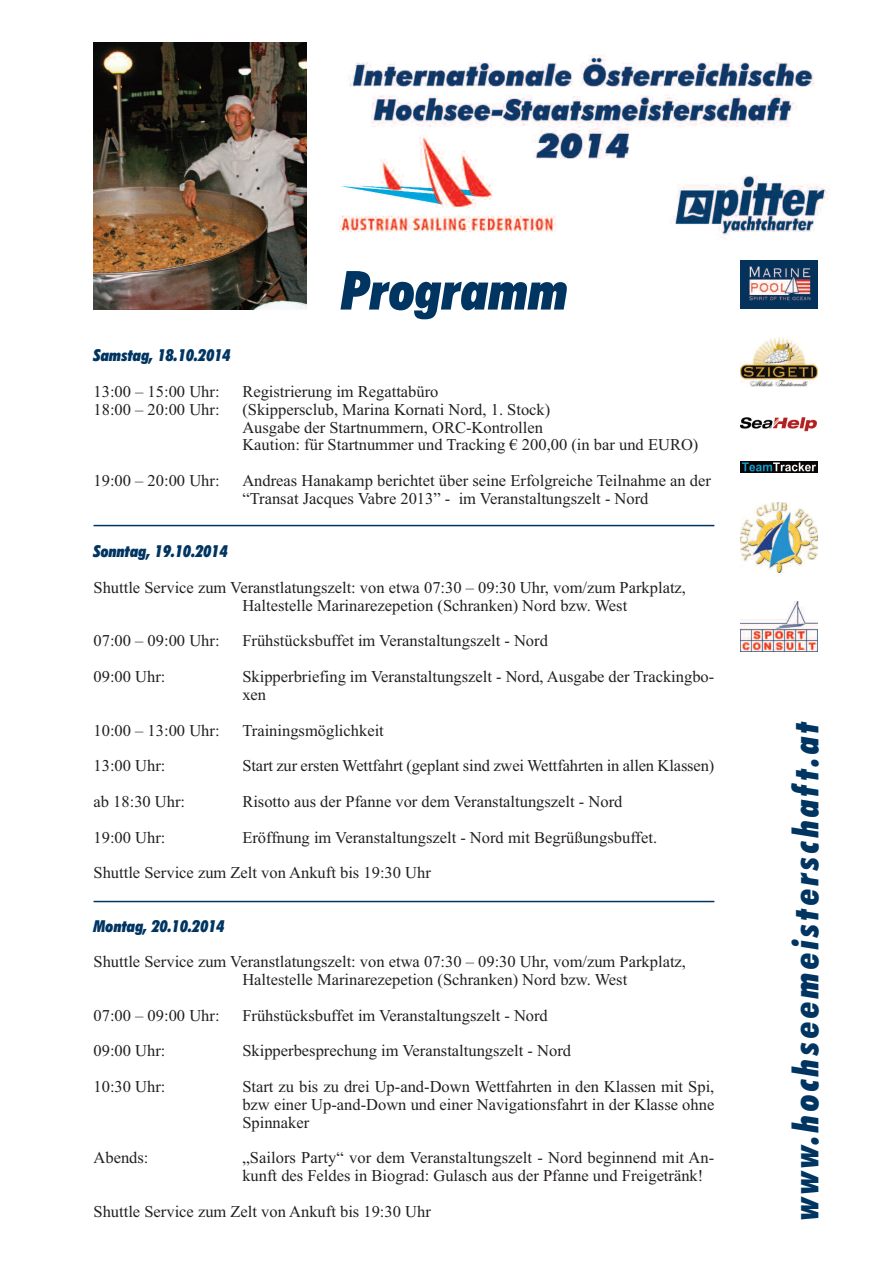
<style>
.page{position:relative;width:893px;height:1263px;background:#fff}
.page>*{position:absolute;margin:0;border:0;box-sizing:border-box;transform-origin:0 0}
.t1{font:italic 900 condensed 54px "Futura BT";color:#003562}
.t2{font:italic 900 condensed 34.5px "Futura BT";letter-spacing:.1em;color:#003562}
.t3{font:16.5px/17.9px "Times New Roman";color:#231f20}
.t4{font:italic 900 condensed 16.5px "Futura BT";color:#003562}
</style>
<div class="page">
<img style="left:339px;top:55px;width:491px;height:184px">
<img style="left:94px;top:43px;width:212px;height:266px">
<img style="left:741px;top:260px;width:76px;height:49px">
<img style="left:741px;top:337px;width:76px;height:49px">
<img style="left:741px;top:417px;width:76px;height:14px">
<svg style="left:771px;top:502px;width:20px;height:71px"></svg>
<img style="left:741px;top:503px;width:76px;height:69px">
<img style="left:741px;top:601px;width:76px;height:50px">
<img style="left:741px;top:461px;width:76px;height:12px">
<hr style="left:94px;top:525px;width:620px;height:1px;background:#003562">
<hr style="left:94px;top:901px;width:620px;height:1px;background:#003562">
<h1 class="t1" style="left:341px;top:259px;width:229px">Programm</h1>
<p class="t4" style="left:94px;top:346px;width:139px">Samstag, 18.10.2014</p>
<p class="t3" style="left:94px;top:382px;width:128px">13:00 – 15:00 Uhr:</p>
<p class="t3" style="left:242px;top:382px;width:198px">Registrierung im Regattabüro</p>
<p class="t3" style="left:94px;top:400px;width:128px">18:00 – 20:00 Uhr:</p>
<p class="t3" style="left:242px;top:400px;width:457px">(Skippersclub, Marina Kornati Nord, 1. Stock)<br>Ausgabe der Startnummern, ORC-Kontrollen<br>Kaution: für Startnummer und Tracking € 200,00 (in bar und EURO)</p>
<p class="t3" style="left:94px;top:471px;width:128px">19:00 – 20:00 Uhr:</p>
<p class="t3" style="left:242px;top:471px;width:470px">Andreas Hanakamp berichtet über seine Erfolgreiche Teilnahme an der “Transat Jacques Vabre 2013” - im Veranstaltungszelt - Nord</p>
<p class="t4" style="left:94px;top:542px;width:136px">Sonntag, 19.10.2014</p>
<p class="t3" style="left:242px;top:578px;width:445px;text-indent:-149px">Shuttle Service zum Veranstlatungszelt: von etwa 07:30 – 09:30 Uhr, vom/zum Parkplatz,<br>Haltestelle Marinarezepetion (Schranken) Nord bzw. West</p>
<p class="t3" style="left:94px;top:632px;width:128px">07:00 – 09:00 Uhr:</p>
<p class="t3" style="left:242px;top:632px;width:307px">Frühstücksbuffet im Veranstaltungszelt - Nord</p>
<p class="t3" style="left:94px;top:667px;width:73px">09:00 Uhr:</p>
<p class="t3" style="left:242px;top:667px;width:473px">Skipperbriefing im Veranstaltungszelt - Nord, Ausgabe der Trackingbo&shy;xen</p>
<p class="t3" style="left:94px;top:721px;width:128px">10:00 – 13:00 Uhr:</p>
<p class="t3" style="left:242px;top:721px;width:143px">Trainingsmöglichkeit</p>
<p class="t3" style="left:94px;top:757px;width:73px">13:00 Uhr:</p>
<p class="t3" style="left:242px;top:757px;width:473px">Start zur ersten Wettfahrt (geplant sind zwei Wettfahrten in allen Klassen)</p>
<p class="t3" style="left:94px;top:792px;width:93px">ab 18:30 Uhr:</p>
<p class="t3" style="left:242px;top:792px;width:382px">Risotto aus der Pfanne vor dem Veranstaltungszelt - Nord</p>
<p class="t3" style="left:94px;top:828px;width:73px">19:00 Uhr:</p>
<p class="t3" style="left:94px;top:819px;width:565px;line-height:35.7px;text-indent:149px">Eröffnung im Veranstaltungszelt - Nord mit Begrüßungsbuffet.<br>Shuttle Service zum Zelt von Ankuft bis 19:30 Uhr</p>
<p class="t4" style="left:94px;top:916px;width:133px">Montag, 20.10.2014</p>
<p class="t3" style="left:242px;top:953px;width:445px;text-indent:-149px">Shuttle Service zum Veranstlatungszelt: von etwa 07:30 – 09:30 Uhr, vom/zum Parkplatz,<br>Haltestelle Marinarezepetion (Schranken) Nord bzw. West</p>
<p class="t3" style="left:94px;top:1006px;width:128px">07:00 – 09:00 Uhr:</p>
<p class="t3" style="left:242px;top:1006px;width:307px">Frühstücksbuffet im Veranstaltungszelt - Nord</p>
<p class="t3" style="left:94px;top:1042px;width:73px">09:00 Uhr:</p>
<p class="t3" style="left:242px;top:1042px;width:330px">Skipperbesprechung im Veranstaltungszelt - Nord</p>
<p class="t3" style="left:94px;top:1077px;width:73px">10:30 Uhr:</p>
<p class="t3" style="left:242px;top:1077px;width:473px;text-align:justify">Start zu bis zu drei Up-and-Down Wettfahrten in den Klassen mit Spi, bzw einer Up-and-Down und einer Navigationsfahrt in der Klasse ohne Spinnaker</p>
<p class="t3" style="left:94px;top:1149px;width:56px">Abends:</p>
<p class="t3" style="left:242px;top:1149px;width:473px">„Sailors Party“ vor dem Veranstaltungszelt - Nord beginnend mit An&shy;kunft des Feldes in Biograd: Gulasch aus der Pfanne und Freigetränk!</p>
<p class="t3" style="left:94px;top:1202px;width:339px">Shuttle Service zum Zelt von Ankuft bis 19:30 Uhr</p>
<h2 class="t2" style="left:786px;top:1220px;width:500px;rotate:-90deg">www.hochseemeisterschaft.at</h2>
</div>
